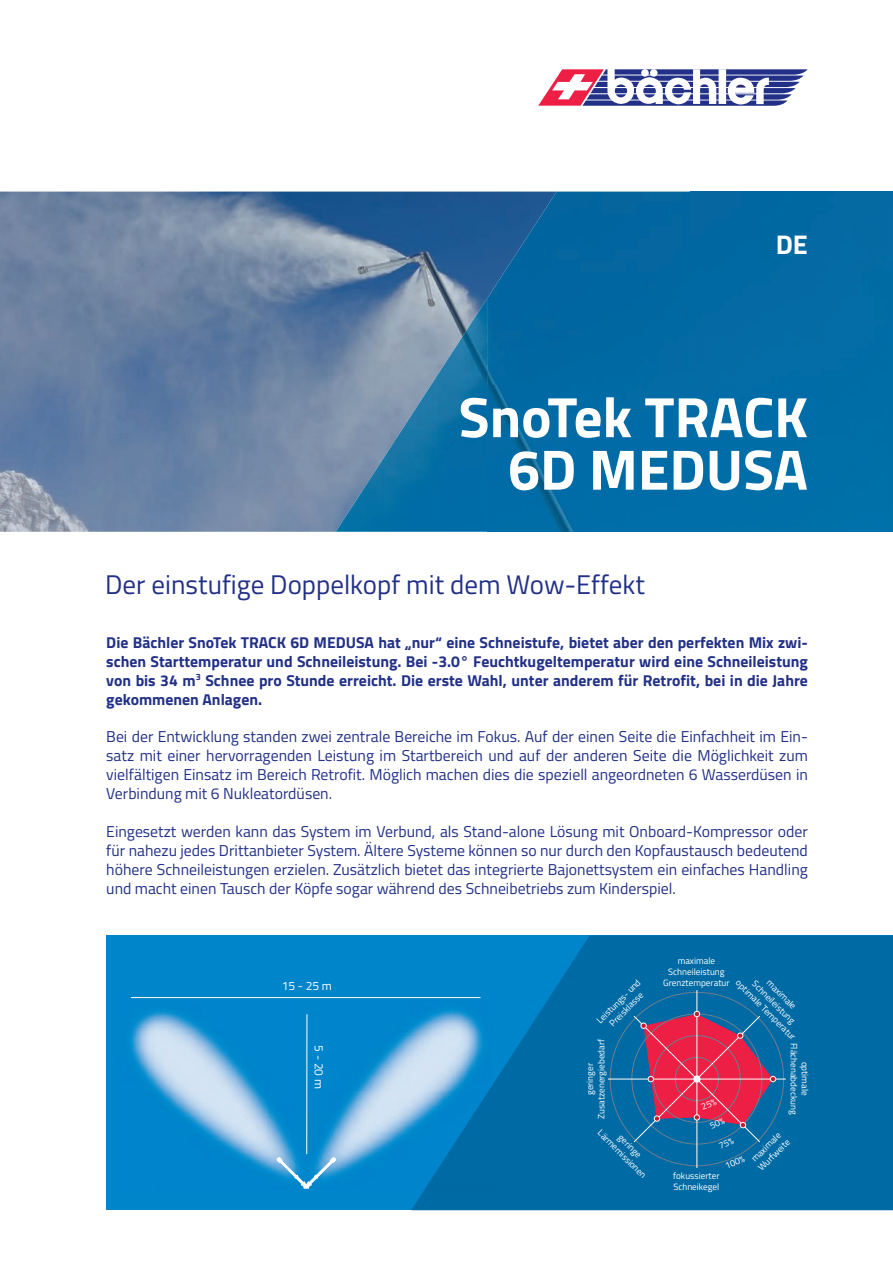
<style>
.page{position:relative;width:893px;height:1263px;background:#fff}
.page>*{position:absolute;margin:0;border:0;box-sizing:border-box;transform-origin:0 0}
.t1{font:700 57px/52.5px "Titillium Web";color:#fff;text-align:right}
.t2{font:27px "Titillium Web";color:#223187}
.t3{font:700 27px "Titillium Web";color:#fff}
.t4{font:15.75px/18.9px "Titillium Web";color:#223187;text-align:justify}
.t5{font:700 15.75px/18.9px "Titillium Web";color:#223187;text-align:justify}
.t6{font:12px "Titillium Web";color:#fff}
.t7{font:9.15px/10.9px "Titillium Web";color:#fff;text-align:center}
</style>
<div class="page">
<img style="left:0;top:192px;width:487px;height:340px">
<div style="left:487px;top:192px;width:406px;height:340px;background:#006ba4"></div>
<img style="left:437px;top:297px;width:51px;height:235px">
<img style="left:386px;top:375px;width:51px;height:157px">
<img style="left:336px;top:454px;width:50px;height:78px">
<svg style="left:538px;top:69px;width:270px;height:37px"></svg>
<div style="left:106px;top:935px;width:787px;height:275px;background:#0084ca"></div>
<svg style="left:411px;top:935px;width:482px;height:275px;background:#006da8"></svg>
<hr style="left:608px;top:1078px;width:178px;height:1px;background:#fff">
<hr style="left:696px;top:990px;width:1px;height:178px;background:#fff">
<img style="left:131px;top:996px;width:365px;height:48px">
<img style="left:131px;top:1002px;width:165px;height:172px">
<img style="left:491px;top:1044px;width:5px;height:36px">
<img style="left:411px;top:1180px;width:13px;height:10px">
<img style="left:424px;top:1080px;width:72px;height:110px">
<img style="left:296px;top:998px;width:21px;height:191px">
<img style="left:317px;top:1002px;width:174px;height:89px">
<img style="left:318px;top:1091px;width:113px;height:89px">
<img style="left:431px;top:1087px;width:60px;height:93px">
<img style="left:313px;top:1002px;width:4px;height:155px">
<svg style="left:276px;top:1157px;width:60px;height:31px"></svg>
<hr style="left:306px;top:1014px;width:1px;height:140px;background:#fff">
<hr style="left:131px;top:997px;width:349px;height:1px;background:#fff">
<svg style="left:633px;top:1011px;width:143px;height:137px;background:#814e7a"></svg>
<h2 class="t3" style="left:776px;top:224px;width:34px">DE</h2>
<h1 class="t1" style="left:459px;top:388px;width:351px">SnoTek TRACK<br>6D MEDUSA</h1>
<h2 class="t2" style="left:105px;top:565px;width:541px">Der einstufige Doppelkopf mit dem Wow-Effekt</h2>
<p class="t5" style="left:106px;top:632px;width:703px">Die Bächler SnoTek TRACK 6D MEDUSA hat „nur“ eine Schneistufe, bietet aber den perfekten Mix zwi&shy;schen Starttemperatur und Schneileistung. Bei -3.0° Feuchtkugeltemperatur wird eine Schneileistung von bis 34 m<sup>3</sup> Schnee pro Stunde erreicht. Die erste Wahl, unter anderem für Retrofit, bei in die Jahre gekommenen Anlagen.</p>
<p class="t4" style="left:106px;top:727px;width:703px">Bei der Entwicklung standen zwei zentrale Bereiche im Fokus. Auf der einen Seite die Einfachheit im Ein&shy;satz mit einer hervorragenden Leistung im Startbereich und auf der anderen Seite die Möglichkeit zum vielfältigen Einsatz im Bereich Retrofit. Möglich machen dies die speziell angeordneten 6 Wasserdüsen in Verbindung mit 6 Nukleatordüsen.</p>
<p class="t4" style="left:106px;top:821px;width:703px">Eingesetzt werden kann das System im Verbund, als Stand-alone Lösung mit Onboard-Kompressor oder für nahezu jedes Drittanbieter System. Ältere Systeme können so nur durch den Kopfaustausch bedeutend höhere Schneileistungen erzielen. Zusätzlich bietet das integrierte Bajonettsystem ein einfaches Handling und macht einen Tausch der Köpfe sogar während des Schneibetriebs zum Kinderspiel.</p>
<p class="t6" style="left:282px;top:977px;width:52px">15 - 25 m</p>
<p class="t6" style="left:328px;top:1045px;width:45px;rotate:90deg">5 - 20 m</p>
<p class="t7" style="left:594px;top:1017px;width:59px;rotate:-45deg">Leistungs- und<br>Preisklasse</p>
<p class="t7" style="left:584px;top:1119px;width:81px;rotate:-90deg">geringer<br>Zusatzenergiebedarf</p>
<p class="t7" style="left:611px;top:1119px;width:66px;rotate:45deg">geringe<br>Lärmemissionen</p>
<p class="t7" style="left:663px;top:954px;width:68px">maximale<br>Schneileistung<br>Grenztemperatur</p>
<p class="t7" style="left:758px;top:978px;width:58px;rotate:45deg">Schneileistung</p>
<p class="t7" style="left:772px;top:977px;width:39px;rotate:45deg">maximale</p>
<p class="t7" style="left:741px;top:977px;width:82px;rotate:45deg">optimale Temperatur</p>
<p class="t7" style="left:811px;top:1042px;width:73px;rotate:90deg">optimale<br>Flächenabdeckung</p>
<p class="t7" style="left:748px;top:1157px;width:42px;text-align:left;rotate:-45deg">maximale<br>Wurfweite</p>
<p class="t7" style="left:723px;top:1160px;width:22px;rotate:-23deg">100%</p>
<p class="t7" style="left:673px;top:1170px;width:48px;text-align:left">fokussierter<br>Schneikegel</p>
</div>
